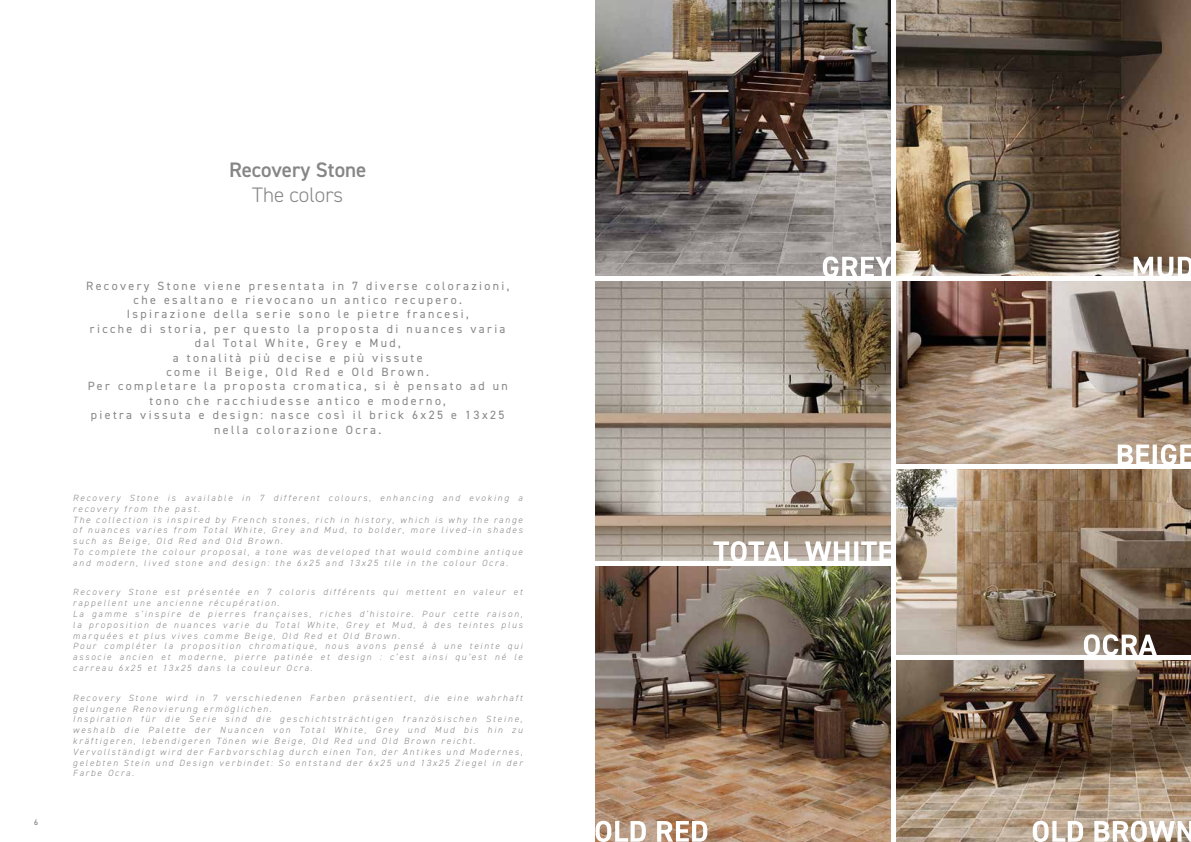
<style>
.page{position:relative;width:1191px;height:842px;background:#fff}
.page>*{position:absolute;margin:0;border:0;box-sizing:border-box;transform-origin:0 0}
.t1{font:600 21px "DIN2014";color:#878686}
.t2{font:300 21px "DIN2014";color:#878686}
.t3{font:12px/14.4px "DIN2014";letter-spacing:.2em;color:#878686;text-align:center}
.t4{font:italic 300 9px/10.8px "DIN2014";letter-spacing:.2em;color:#878686}
.t5{font:300 8px "DIN2014";color:#878686}
</style>
<div class="page">
<img style="left:595px;top:0;width:295px;height:276px">
<img style="left:896px;top:0;width:295px;height:276px">
<img style="left:896px;top:469px;width:295px;height:185px">
<img style="left:896px;top:660px;width:295px;height:182px">
<img style="left:595px;top:282px;width:295px;height:278px">
<img style="left:896px;top:282px;width:295px;height:181px">
<img style="left:595px;top:566px;width:295px;height:276px">
<svg style="left:713px;top:541px;width:178px;height:20px"></svg>
<svg style="left:1117px;top:444px;width:74px;height:20px"></svg>
<svg style="left:1084px;top:634px;width:73px;height:21px"></svg>
<svg style="left:595px;top:821px;width:112px;height:21px"></svg>
<svg style="left:1032px;top:821px;width:159px;height:21px"></svg>
<svg style="left:823px;top:256px;width:68px;height:20px"></svg>
<svg style="left:1133px;top:257px;width:58px;height:19px"></svg>
<p class="t5" style="left:34px;top:817px;width:5px">6</p>
<h1 class="t1" style="left:229px;top:156px;width:139px">Recovery Stone</h1>
<h1 class="t2" style="left:252px;top:182px;width:92px">The colors</h1>
<p class="t3" style="left:86px;top:278px;width:425px">Recovery Stone viene presentata in 7 diverse colorazioni, che esaltano e rievocano un antico recupero.<br>Ispirazione della serie sono le pietre francesi,<br>ricche di storia, per questo la proposta di nuances varia dal Total White, Grey e Mud,<br>a tonalità più decise e più vissute<br>come il Beige, Old Red e Old Brown.<br>Per completare la proposta cromatica, si è pensato ad un tono che racchiudesse antico e moderno,<br>pietra vissuta e design: nasce così il brick 6x25 e 13x25 nella colorazione Ocra.</p>
<p class="t4" style="left:73px;top:492px;width:451px">Recovery Stone is available in 7 different colours, enhancing and evoking a recovery from the past.<br>The collection is inspired by French stones, rich in history, which is why the range of nuances varies from Total White, Grey and Mud, to bolder, more lived-in shades such as Beige, Old Red and Old Brown.<br>To complete the colour proposal, a tone was developed that would combine antique and modern, lived stone and design: the 6x25 and 13x25 tile in the colour Ocra.</p>
<p class="t4" style="left:73px;top:587px;width:451px">Recovery Stone est présentée en 7 coloris différents qui mettent en valeur et rappellent une ancienne récupération.<br>La gamme s’inspire de pierres françaises, riches d’histoire. Pour cette raison, la proposition de nuances varie du Total White, Grey et Mud, à des teintes plus marquées et plus vives comme Beige, Old Red et Old Brown.<br>Pour compléter la proposition chromatique, nous avons pensé à une teinte qui associe ancien et moderne, pierre patinée et design : c’est ainsi qu’est né le carreau 6x25 et 13x25 dans la couleur Ocra.</p>
<p class="t4" style="left:73px;top:692px;width:451px">Recovery Stone wird in 7 verschiedenen Farben präsentiert, die eine wahrhaft gelungene Renovierung ermöglichen.<br>Inspiration für die Serie sind die geschichtsträchtigen französischen Steine, weshalb die Palette der Nuancen von Total White, Grey und Mud bis hin zu kräftigeren, lebendigeren Tönen wie Beige, Old Red und Old Brown reicht.<br>Vervollständigt wird der Farbvorschlag durch einen Ton, der Antikes und Modernes, gelebten Stein und Design verbindet: So entstand der 6x25 und 13x25 Ziegel in der Farbe Ocra.</p>
</div>
